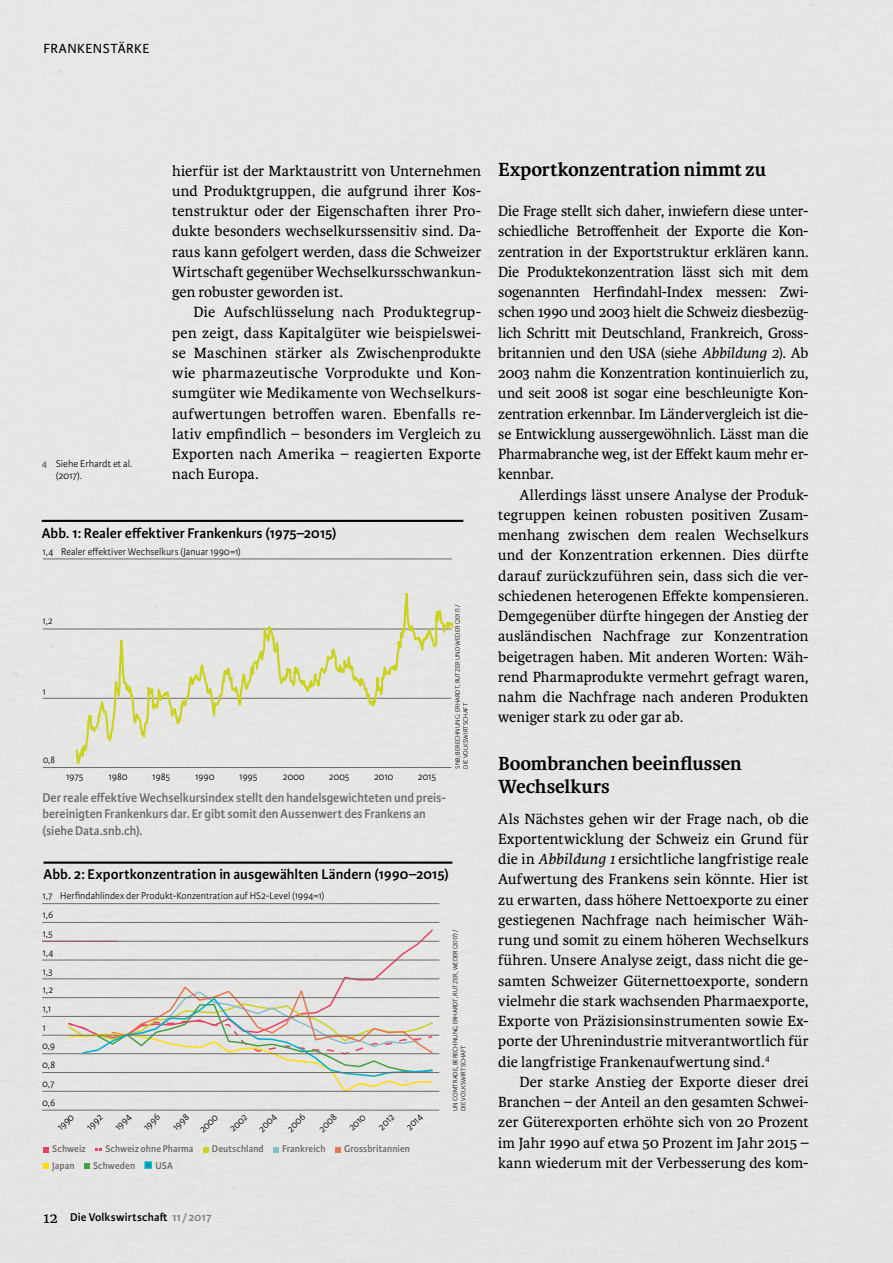
<style>
.page{position:relative;width:893px;height:1263px;background:#e6e6e5}
.page>*{position:absolute;margin:0;border:0;box-sizing:border-box;transform-origin:0 0}
.t1{font:700 20.25px/22.5px "Karmina";letter-spacing:-.01em;color:#000}
.t2{font:15.75px/20.2px "Karmina";letter-spacing:.005em;color:#000;text-align:justify}
.t3{font:600 15px "Karmina Sans";letter-spacing:.005em;color:#000}
.t4{font:14.1px "Karmina Sans";letter-spacing:.04em;color:#000}
.t5{font:600 13.5px/16.5px "Karmina Sans";color:#6d6966;scale:.95 1}
.t6{font:600 12px "Karmina Sans";letter-spacing:.01em;color:#000}
.t7{font:300 10.5px/18.8px "Karmina Sans";letter-spacing:.005em;color:#000;scale:.95 1}
.t8{font:600 10.5px "Karmina Sans";letter-spacing:.005em;color:#6d6966;scale:.95 1}
.t9{font:300 10.5px/12.3px "Karmina Sans";letter-spacing:.005em;color:#000}
.t10{font:300 10.5px "Karmina Sans";letter-spacing:.005em;color:#000;scale:.89 1}
.t11{font:300 6.75px/8.1px "Karmina Sans";letter-spacing:.01em;color:#000}
.s1{font-weight:600;color:#6d6966}
.s2{font-family:"Karmina";font-weight:400;font-size:16.5px}
.s3{color:#817e7b}
.s4{font-style:italic}
</style>
<div class="page">
<hr style="left:42px;top:520px;width:421px;height:2px;background:#000">
<hr style="left:43px;top:629px;width:409px;height:1px;background:#6d6966">
<hr style="left:43px;top:698px;width:409px;height:1px;background:#6d6966">
<hr style="left:43px;top:767px;width:409px;height:1px;background:#6d6966">
<svg style="left:74px;top:594px;width:378px;height:174px;background:#e1e2d7"></svg>
<hr style="left:43px;top:559px;width:409px;height:1px;background:#6d6966">
<hr style="left:43px;top:861px;width:409px;height:3px;background:#000">
<svg style="left:67px;top:928px;width:367px;height:165px;background:#dfdeda"></svg>
<hr style="left:42px;top:1035px;width:397px;height:1px;background:#6d6966">
<hr style="left:42px;top:1016px;width:397px;height:1px;background:#6d6966">
<hr style="left:42px;top:1110px;width:397px;height:1px;background:#6d6966">
<hr style="left:42px;top:922px;width:397px;height:1px;background:#6d6966">
<hr style="left:42px;top:997px;width:397px;height:1px;background:#6d6966">
<hr style="left:42px;top:1091px;width:397px;height:1px;background:#6d6966">
<hr style="left:42px;top:903px;width:397px;height:1px;background:#6d6966">
<hr style="left:42px;top:978px;width:397px;height:1px;background:#6d6966">
<hr style="left:42px;top:1072px;width:397px;height:1px;background:#6d6966">
<hr style="left:42px;top:941px;width:397px;height:1px;background:#6d6966">
<hr style="left:42px;top:960px;width:397px;height:1px;background:#6d6966">
<hr style="left:42px;top:1053px;width:397px;height:1px;background:#6d6966">
<svg style="left:43px;top:1147px;width:6px;height:5px"></svg>
<svg style="left:95px;top:1149px;width:7px;height:2px"></svg>
<svg style="left:203px;top:1147px;width:5px;height:5px"></svg>
<svg style="left:273px;top:1147px;width:6px;height:5px"></svg>
<svg style="left:335px;top:1147px;width:5px;height:5px"></svg>
<svg style="left:43px;top:1163px;width:6px;height:6px"></svg>
<svg style="left:84px;top:1163px;width:5px;height:6px"></svg>
<svg style="left:144px;top:1161px;width:8px;height:8px"></svg>
<p class="t4" style="left:43px;top:41px;width:108px">FRANKENSTÄRKE</p>
<p class="t9" style="left:56px;top:458px;width:78px;text-indent:-14px"><span class="s1">4</span> Siehe Erhardt et al. (2017).</p>
<p class="t2" style="left:172px;top:160px;width:311px">hierfür ist der Marktaustritt von Unternehmen und Produktgruppen, die aufgrund ihrer Kos&shy;tenstruktur oder der Eigenschaften ihrer Pro&shy;dukte besonders wechselkurssensitiv sind. Da&shy;raus kann gefolgert werden, dass die Schweizer Wirtschaft gegenüber Wechselkursschwankun&shy;gen robuster geworden ist.</p>
<p class="t2" style="left:172px;top:302px;width:310px;text-indent:21px">Die Aufschlüsselung nach Produktegrup&shy;pen zeigt, dass Kapitalgüter wie beispielswei&shy;se Maschinen stärker als Zwischenprodukte wie pharmazeutische Vorprodukte und Kon&shy;sumgüter wie Medikamente von Wechselkurs&shy;aufwertungen betroffen waren. Ebenfalls re&shy;lativ empfindlich – besonders im Vergleich zu Exporten nach Amerika – reagierten Exporte nach Europa.</p>
<p class="t3" style="left:42px;top:524px;width:296px">Abb. 1: Realer effektiver Frankenkurs (1975–2015)</p>
<p class="t7" style="left:43px;top:542px;width:210px">1,4 Realer effektiver Wechselkurs (Januar 1990=1)</p>
<p class="t10" style="left:43px;top:615px;width:13px">1,2</p>
<p class="t7" style="left:42px;top:682px;width:5px">1</p>
<p class="t10" style="left:43px;top:754px;width:15px">0,8</p>
<p class="t7" style="left:66px;top:767px;width:20px">1975</p>
<p class="t7" style="left:109px;top:767px;width:21px">1980</p>
<p class="t7" style="left:152px;top:767px;width:20px">1985</p>
<p class="t7" style="left:195px;top:767px;width:22px">1990</p>
<p class="t7" style="left:239px;top:767px;width:21px">1995</p>
<p class="t7" style="left:283px;top:767px;width:24px">2000</p>
<p class="t7" style="left:329px;top:767px;width:23px">2005</p>
<p class="t7" style="left:374px;top:767px;width:22px">2010</p>
<p class="t7" style="left:418px;top:767px;width:21px">2015</p>
<p class="t11" style="left:454px;top:769px;width:165px;rotate:-90deg">SNB; BERECHNUNG: ERHARDT, RUTZER UND WEDER (2017) /<br>DIE VOLKSWIRTSCHAFT</p>
<p class="t5" style="left:42px;top:789px;width:427px">Der reale effektive Wechselkursindex stellt den handelsgewichteten und preis&shy;bereinigten Frankenkurs dar. Er gibt somit den Aussenwert des Frankens an (siehe Data.snb.ch).</p>
<p class="t3" style="left:43px;top:866px;width:407px">Abb. 2: Exportkonzentration in ausgewählten Ländern (1990–2015)</p>
<p class="t7" style="left:43px;top:886px;width:298px">1,7 Herfindahlindex der Produkt-Konzentration auf HS2-Level (1994=1)</p>
<p class="t7" style="left:43px;top:924px;width:12px">1,5</p>
<p class="t7" style="left:43px;top:905px;width:13px">1,6</p>
<p class="t7" style="left:43px;top:943px;width:15px">1,4<br>1,3<br>1,2<br>1,1<br>1<br>0,9<br>0,8<br>0,7<br>0,6</p>
<p class="t7" style="left:52px;top:1122px;width:22px;rotate:-45deg">1990</p>
<p class="t7" style="left:82px;top:1122px;width:21px;rotate:-45deg">1992</p>
<p class="t7" style="left:110px;top:1122px;width:21px;rotate:-45deg">1994</p>
<p class="t7" style="left:139px;top:1122px;width:22px;rotate:-45deg">1996</p>
<p class="t7" style="left:180px;top:1109px;width:24px;line-height:20.4px;text-indent:-17px;rotate:-45deg">1998<br>2000</p>
<p class="t7" style="left:225px;top:1123px;width:23px;rotate:-45deg">2002</p>
<p class="t7" style="left:254px;top:1124px;width:24px;rotate:-45deg">2004</p>
<p class="t7" style="left:282px;top:1124px;width:24px;rotate:-45deg">2006</p>
<p class="t7" style="left:314px;top:1124px;width:24px;rotate:-45deg">2008</p>
<p class="t7" style="left:344px;top:1122px;width:22px;rotate:-45deg">2010</p>
<p class="t7" style="left:373px;top:1122px;width:21px;rotate:-45deg">2012</p>
<p class="t7" style="left:401px;top:1122px;width:21px;rotate:-45deg">2014</p>
<p class="t8" style="left:52px;top:1143px;width:37px">Schweiz</p>
<p class="t8" style="left:105px;top:1143px;width:94px">Schweiz ohne Pharma</p>
<p class="t8" style="left:212px;top:1143px;width:56px">Deutschland</p>
<p class="t8" style="left:282px;top:1143px;width:47px">Frankreich</p>
<p class="t8" style="left:344px;top:1143px;width:71px">Grossbritannien</p>
<p class="t8" style="left:52px;top:1159px;width:25px">Japan</p>
<p class="t8" style="left:93px;top:1159px;width:46px">Schweden</p>
<p class="t8" style="left:156px;top:1159px;width:20px">USA</p>
<p class="t6" style="left:43px;top:1210px;width:170px"><span class="s2">12</span> Die Volkswirtschaft <span class="s3">11/2017</span></p>
<p class="t11" style="left:451px;top:1111px;width:183px;rotate:-90deg">UN COMTRADE, BERECHNUNG ERHARDT, RUTZER, WEDER (2017) /<br>DIE VOLKSWIRTSCHAFT</p>
<p class="t1" style="left:498px;top:158px;width:270px">Exportkonzentration nimmt zu</p>
<p class="t2" style="left:498px;top:201px;width:312px">Die Frage stellt sich daher, inwiefern diese unter&shy;schiedliche Betroffenheit der Exporte die Kon&shy;zentration in der Exportstruktur erklären kann.<br>Die Produktekonzentration lässt sich mit dem sogenannten Herfindahl-Index messen: Zwi&shy;schen 1990 und 2003 hielt die Schweiz diesbezüg&shy;lich Schritt mit Deutschland, Frankreich, Gross&shy;britannien und den USA (siehe <span class="s4">Abbildung 2</span>). Ab 2003 nahm die Konzentration kontinuierlich zu, und seit 2008 ist sogar eine beschleunigte Kon&shy;zentration erkennbar. Im Ländervergleich ist die&shy;se Entwicklung aussergewöhnlich. Lässt man die Pharmabranche weg, ist der Effekt kaum mehr er&shy;kennbar.</p>
<p class="t2" style="left:498px;top:484px;width:312px;text-indent:21px">Allerdings lässt unsere Analyse der Produk&shy;tegruppen keinen robusten positiven Zusam&shy;menhang zwischen dem realen Wechselkurs und der Konzentration erkennen. Dies dürfte darauf zurückzuführen sein, dass sich die ver&shy;schiedenen heterogenen Effekte kompensieren.<br>Demgegenüber dürfte hingegen der Anstieg der ausländischen Nachfrage zur Konzentration beigetragen haben. Mit anderen Worten: Wäh&shy;rend Pharmaprodukte vermehrt gefragt waren, nahm die Nachfrage nach anderen Produkten weniger stark zu oder gar ab.</p>
<p class="t1" style="left:498px;top:753px;width:245px">Boombranchen beeinflussen<br>Wechselkurs</p>
<p class="t2" style="left:498px;top:808px;width:312px">Als Nächstes gehen wir der Frage nach, ob die Exportentwicklung der Schweiz ein Grund für die in <span class="s4">Abbildung 1</span> ersichtliche langfristige reale Aufwertung des Frankens sein könnte. Hier ist zu erwarten, dass höhere Nettoexporte zu einer gestiegenen Nachfrage nach heimischer Wäh&shy;rung und somit zu einem höheren Wechselkurs führen. Unsere Analyse zeigt, dass nicht die ge&shy;samten Schweizer Güternettoexporte, sondern vielmehr die stark wachsenden Pharmaexporte, Exporte von Präzisionsinstrumenten sowie Ex&shy;porte der Uhrenindustrie mitverantwortlich für die langfristige Frankenaufwertung sind.<sup>4</sup></p>
<p class="t2" style="left:498px;top:1072px;width:312px;text-indent:21px">Der starke Anstieg der Exporte dieser drei Branchen – der Anteil an den gesamten Schwei&shy;zer Güterexporten erhöhte sich von 20 Prozent im Jahr 1990 auf etwa 50 Prozent im Jahr 2015 – kann wiederum mit der Verbesserung des kom-</p>
</div>
